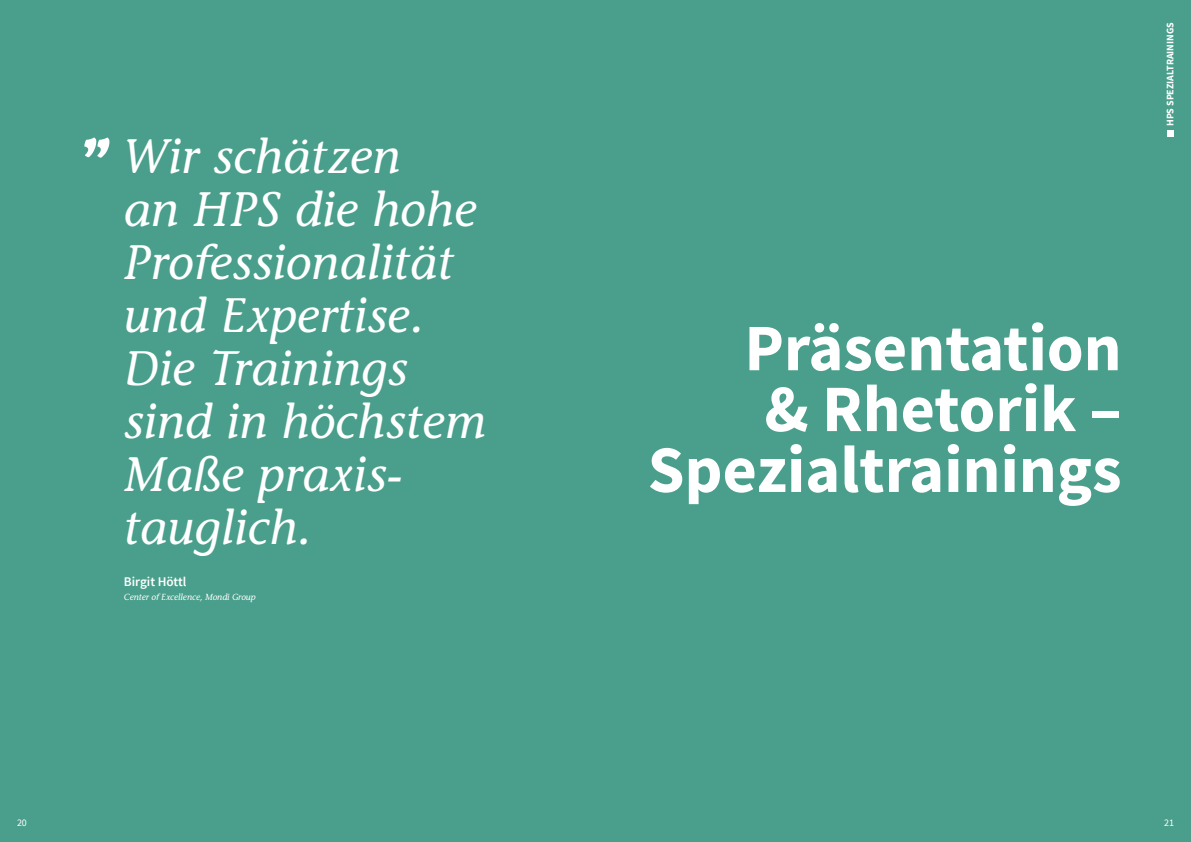
<style>
.page{position:relative;width:1191px;height:842px;background:#499f8b}
.page>*{position:absolute;margin:0;border:0;box-sizing:border-box;transform-origin:0 0}
.t1{font:700 66.3px/60.8px "Source Sans Pro";color:#fff;text-align:right}
.Quotes{font:italic 500 48.2px/53px "Stone Informal Std";letter-spacing:.01em;color:#fff}
.t2{font:600 13.2px "Source Sans Pro";color:#fff}
.Body_Text{font:700 10px "Source Sans Pro";color:#fff}
.t3{font:10px "Source Sans Pro";color:#fff}
.t4{font:italic 500 8.8px "Stone Informal Std";color:#fff}
</style>
<div class="page">
<div style="left:1166px;top:130px;width:7px;height:6px;background:#fff"></div>
<svg style="left:84px;top:137px;width:26px;height:21px"></svg>
<p class="t3" style="left:17px;top:816px;width:11px">20</p>
<p class="Quotes" style="left:123px;top:130px;width:364px">Wir schätzen<br>an HPS die hohe<br>Professionalität und Expertise.<br>Die Trainings sind in höchstem<br>Maße praxis&shy;tauglich.</p>
<p class="t2" style="left:124px;top:573px;width:64px">Birgit Höttl</p>
<p class="t4" style="left:124px;top:592px;width:133px">Center of Excellence, Mondi Group</p>
<p class="Body_Text" style="left:1163px;top:126px;width:105px;rotate:-90deg">HPS SPEZIALTRAININGS</p>
<p class="t1" style="left:647px;top:317px;width:475px">Präsentation<br>&amp; Rhetorik –<br>Spezialtrainings</p>
<p class="t3" style="left:1164px;top:816px;width:11px">21</p>
</div>
